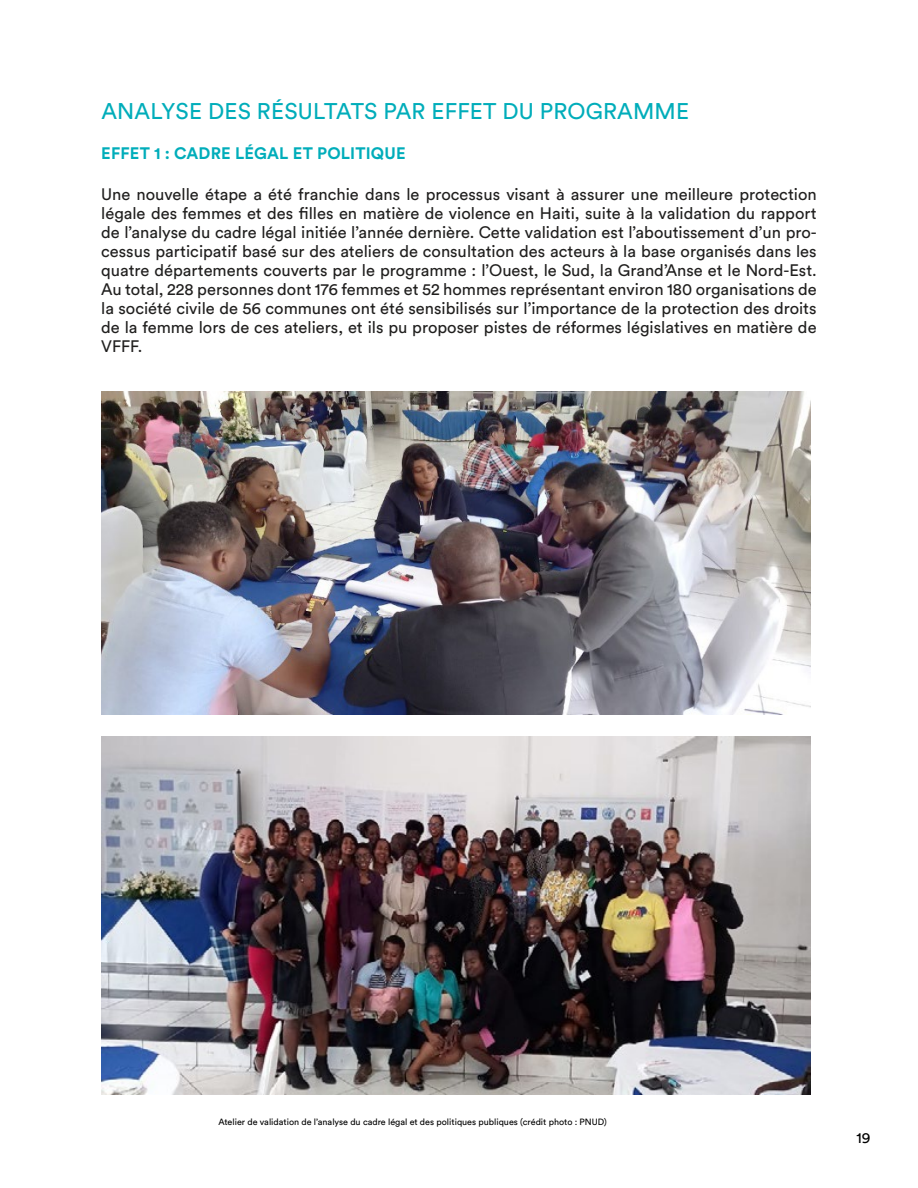
<style>
.page{position:relative;width:918px;height:1188px;background:#fff}
.page>*{position:absolute;margin:0;border:0;box-sizing:border-box;transform-origin:0 0}
.t1{font:22.5px "Circular Std";letter-spacing:.01em;color:#00adba}
.t2{font:16.5px/18.9px "Circular Std";color:#201f1e;text-align:justify}
.t3{font:700 16.5px "Circular Std";letter-spacing:.01em;color:#00adba}
.t4{font:15px "Circular Std";color:#000}
.t5{font:9px "Circular Std";color:#000}
</style>
<div class="page">
<img style="left:101px;top:392px;width:710px;height:322px">
<img style="left:101px;top:737px;width:710px;height:357px">
<h1 class="t1" style="left:101px;top:98px;width:589px">ANALYSE DES RÉSULTATS PAR EFFET DU PROGRAMME</h1>
<p class="t3" style="left:101px;top:143px;width:306px">EFFET 1 : CADRE LÉGAL ET POLITIQUE</p>
<p class="t2" style="left:101px;top:184px;width:717px">Une nouvelle étape a été franchie dans le processus visant à assurer une meilleure protection légale des femmes et des filles en matière de violence en Haiti, suite à la validation du rapport de l’analyse du cadre légal initiée l’année dernière. Cette validation est l’aboutissement d’un pro&shy;cessus participatif basé sur des ateliers de consultation des acteurs à la base organisés dans les quatre départements couverts par le programme : l’Ouest, le Sud, la Grand’Anse et le Nord-Est.<br>Au total, 228 personnes dont 176 femmes et 52 hommes représentant environ 180 organisations de la société civile de 56 communes ont été sensibilisés sur l’importance de la protection des droits de la femme lors de ces ateliers, et ils pu proposer pistes de réformes législatives en matière de VFFF.</p>
<p class="t5" style="left:218px;top:1117px;width:390px">Atelier de validation de l’analyse du cadre légal et des politiques publiques (crédit photo : PNUD)</p>
<p class="t4" style="left:856px;top:1129px;width:16px">19</p>
</div>
